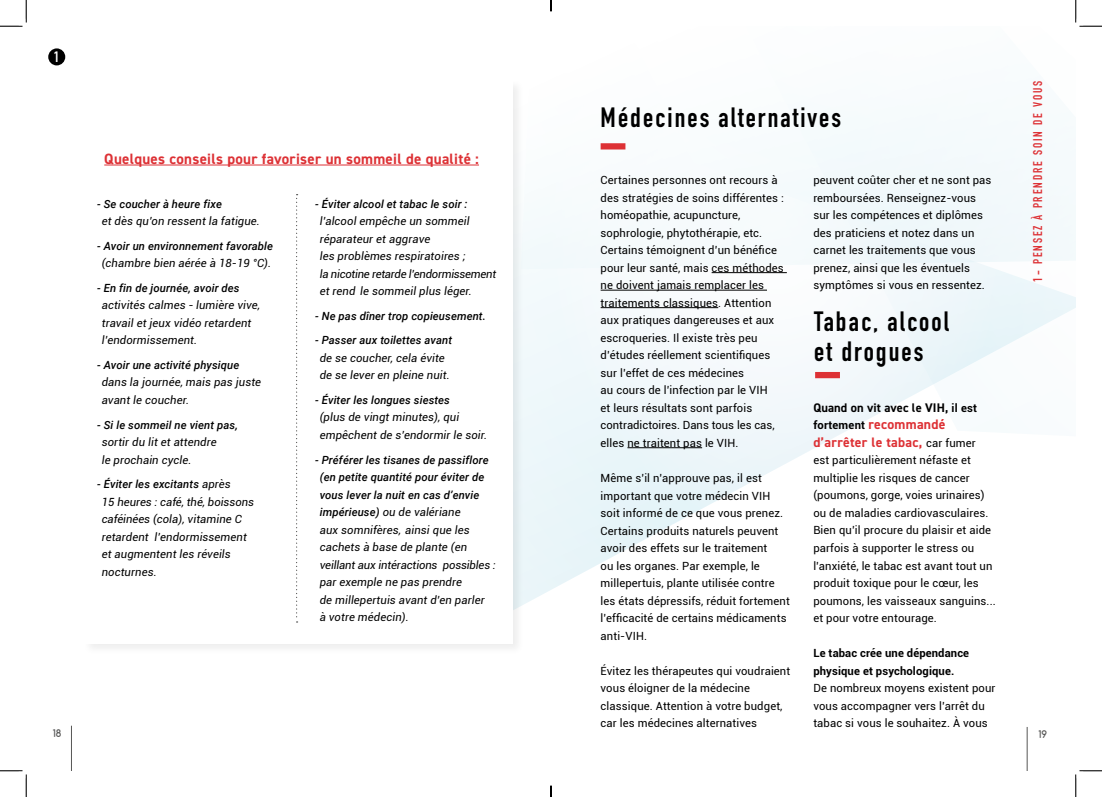
<style>
.page{position:relative;width:1102px;height:797px;background:#fff}
.page>*{position:absolute;margin:0;border:0;box-sizing:border-box;transform-origin:0 0}
.t1{font:700 27.5px/30px "DIN Condensed";letter-spacing:.075em;color:#000}
.t2{font:700 15px "DIN2014";letter-spacing:.02em;color:#dd3135}
.t3{font:700 14.88px "DIN Condensed";color:#fff}
.t4{font:700 13.75px/17.5px "DIN2014";letter-spacing:.02em;color:#dd3135}
.t5{font:700 12.5px "DIN Condensed";letter-spacing:.15em;color:#dd3135}
.t6{font:700 12.5px "DIN2014";letter-spacing:.01em;color:#000}
.t7{font:11.25px/17.5px "Roboto";letter-spacing:.01em;color:#000}
.t8{font:italic 11.25px/17.5px "Roboto";letter-spacing:.01em;color:#000}
.t9{font:italic 500 11.25px "Roboto";letter-spacing:.01em;color:#000}
.t10{font:700 11.25px/17.5px "Roboto";letter-spacing:.01em;color:#000}
.t11{font:700 10px "Comfortaa";color:#575756}
.s1{font-weight:500}
.s2{font-family:"Roboto";font-size:11.25px}
.s3{font-family:"Roboto";font-size:11.25px;color:#000}
.s4{font-family:"Roboto";font-weight:400;font-size:11.25px;color:#000}
</style>
<div class="page">
<svg style="left:525px;top:124px;width:550px;height:480px"></svg>
<div style="left:82px;top:79px;width:443px;height:576px;background:#000;opacity:.07"></div>
<div style="left:84px;top:81px;width:429px;height:562px;background:#fff"></div>
<hr style="left:104px;top:165px;width:375px;height:1px;background:#dd3135">
<div style="left:48px;top:48px;width:17px;height:17px;background:#000;border-radius:50%"></div>
<hr style="left:711px;top:272px;width:75px;height:1px;background:#000">
<hr style="left:600px;top:290px;width:167px;height:1px;background:#000">
<hr style="left:600px;top:307px;width:118px;height:1px;background:#000">
<hr style="left:627px;top:447px;width:75px;height:1px;background:#000">
<div style="left:600px;top:143px;width:25px;height:6px;background:#dd3135"></div>
<svg style="left:296px;top:194px;width:1px;height:428px"></svg>
<div style="left:815px;top:372px;width:24px;height:6px;background:#dd3135"></div>
<hr style="left:71px;top:725px;width:1px;height:45px;background:#575756">
<hr style="left:1026px;top:727px;width:1px;height:43px;background:#575756">
<svg style="left:0;top:0;width:27px;height:27px"></svg>
<svg style="left:0;top:770px;width:27px;height:27px"></svg>
<svg style="left:1075px;top:0;width:26px;height:27px"></svg>
<svg style="left:1075px;top:770px;width:26px;height:27px"></svg>
<svg style="left:550px;top:785px;width:1px;height:12px"></svg>
<h3 class="t3" style="left:54px;top:47px;width:7px">1</h3>
<p class="t5" style="left:1029px;top:282px;width:202px;rotate:-90deg">1- PENSEZ À PRENDRE SOIN DE VOUS</p>
<h1 class="t1" style="left:600px;top:103px;width:242px">Médecines alternatives</h1>
<h2 class="t2" style="left:104px;top:148px;width:376px">Quelques conseils pour favoriser un sommeil de qualité :</h2>
<p class="t7" style="left:600px;top:171px;width:185px">Certaines personnes ont recours à des stratégies de soins différentes : homéopathie, acupuncture, sophrologie, phytothérapie, etc.<br>Certains témoignent d’un bénéfice pour leur santé, mais ces méthodes ne doivent jamais remplacer les traitements classiques. Attention aux pratiques dangereuses et aux escroqueries. Il existe très peu d’études réellement scientifiques sur l’effet de ces médecines<br>au cours de l’infection par le VIH<br>et leurs résultats sont parfois contradictoires. Dans tous les cas, elles ne traitent pas le VIH.</p>
<p class="t7" style="left:600px;top:469px;width:191px">Même s’il n’approuve pas, il est important que votre médecin VIH soit informé de ce que vous prenez.<br>Certains produits naturels peuvent avoir des effets sur le traitement<br>ou les organes. Par exemple, le millepertuis, plante utilisée contre les états dépressifs, réduit fortement l’efficacité de certains médicaments anti-VIH.</p>
<p class="t7" style="left:600px;top:661px;width:191px">Évitez les thérapeutes qui voudraient vous éloigner de la médecine classique. Attention à votre budget, car les médecines alternatives</p>
<p class="t7" style="left:813px;top:171px;width:180px">peuvent coûter cher et ne sont pas remboursées. Renseignez-vous sur les compétences et diplômes des praticiens et notez dans un carnet les traitements que vous prenez, ainsi que les éventuels symptômes si vous en ressentez.</p>
<p class="t9" style="left:315px;top:196px;width:154px">- Éviter alcool et tabac le soir :</p>
<p class="t8" style="left:320px;top:212px;width:178px">l’alcool empêche un sommeil réparateur et aggrave<br>les problèmes respiratoires ;<br>la nicotine retarde l’endormissement et rend le sommeil plus léger.</p>
<p class="t9" style="left:315px;top:308px;width:172px">- Ne pas dîner trop copieusement.</p>
<p class="t9" style="left:315px;top:332px;width:138px">- Passer aux toilettes avant</p>
<p class="t8" style="left:320px;top:349px;width:131px">de se coucher, cela évite de se lever en pleine nuit.</p>
<p class="t9" style="left:315px;top:392px;width:136px">- Éviter les longues siestes</p>
<p class="t8" style="left:320px;top:408px;width:169px">(plus de vingt minutes), qui empêchent de s’endormir le soir.</p>
<p class="t8" style="left:320px;top:450px;width:177px;text-indent:-5px"><span class="s1">- Préférer les tisanes de passiflore (en petite quantité pour éviter de vous lever la nuit en cas d’envie impérieuse)</span> ou de valériane<br>aux somnifères, ainsi que les cachets à base de plante (en veillant aux intéractions possibles : par exemple ne pas prendre<br>de millepertuis avant d’en parler<br>à votre médecin).</p>
<p class="t9" style="left:97px;top:196px;width:126px">- Se coucher à heure fixe</p>
<p class="t8" style="left:102px;top:212px;width:160px">et dès qu’on ressent la fatigue.</p>
<p class="t9" style="left:97px;top:238px;width:177px">- Avoir un environnement favorable</p>
<p class="t8" style="left:102px;top:254px;width:171px">(chambre bien aérée à 18-19 °C).</p>
<p class="t9" style="left:97px;top:280px;width:144px">- En fin de journée, avoir des</p>
<p class="t8" style="left:102px;top:296px;width:160px">activités calmes - lumière vive, travail et jeux vidéo retardent l’endormissement.</p>
<p class="t9" style="left:97px;top:357px;width:144px">- Avoir une activité physique</p>
<p class="t8" style="left:102px;top:373px;width:161px">dans la journée, mais pas juste avant le coucher.</p>
<p class="t9" style="left:97px;top:416px;width:142px">- Si le sommeil ne vient pas,</p>
<p class="t8" style="left:102px;top:433px;width:116px">sortir du lit et attendre le prochain cycle.</p>
<p class="t8" style="left:102px;top:475px;width:154px;text-indent:-5px"><span class="s1">- Éviter les excitants</span> après<br>15 heures : café, thé, boissons caféinées (cola), vitamine C retardent l’endormissement et augmentent les réveils nocturnes.</p>
<h1 class="t1" style="left:814px;top:306px;width:136px">Tabac, alcool et drogues</h1>
<p class="t6" style="left:813px;top:399px;width:165px">Quand on vit avec le VIH, <span class="s2">il est</span></p>
<p class="t4" style="left:813px;top:416px;width:164px"><span class="s3">fortement</span> recommandé d’arrêter le tabac, <span class="s4">car fumer</span></p>
<p class="t7" style="left:813px;top:451px;width:184px">est particulièrement néfaste et multiplie les risques de cancer (poumons, gorge, voies urinaires) ou de maladies cardiovasculaires.<br>Bien qu’il procure du plaisir et aide parfois à supporter le stress ou l’anxiété, le tabac est avant tout un produit toxique pour le cœur, les poumons, les vaisseaux sanguins... et pour votre entourage.</p>
<p class="t10" style="left:813px;top:644px;width:157px">Le tabac crée une dépendance physique et psychologique.</p>
<p class="t7" style="left:813px;top:679px;width:184px">De nombreux moyens existent pour vous accompagner vers l’arrêt du tabac si vous le souhaitez. À vous</p>
<p class="t11" style="left:53px;top:726px;width:10px">18</p>
<p class="t11" style="left:1038px;top:727px;width:10px">19</p>
</div>
